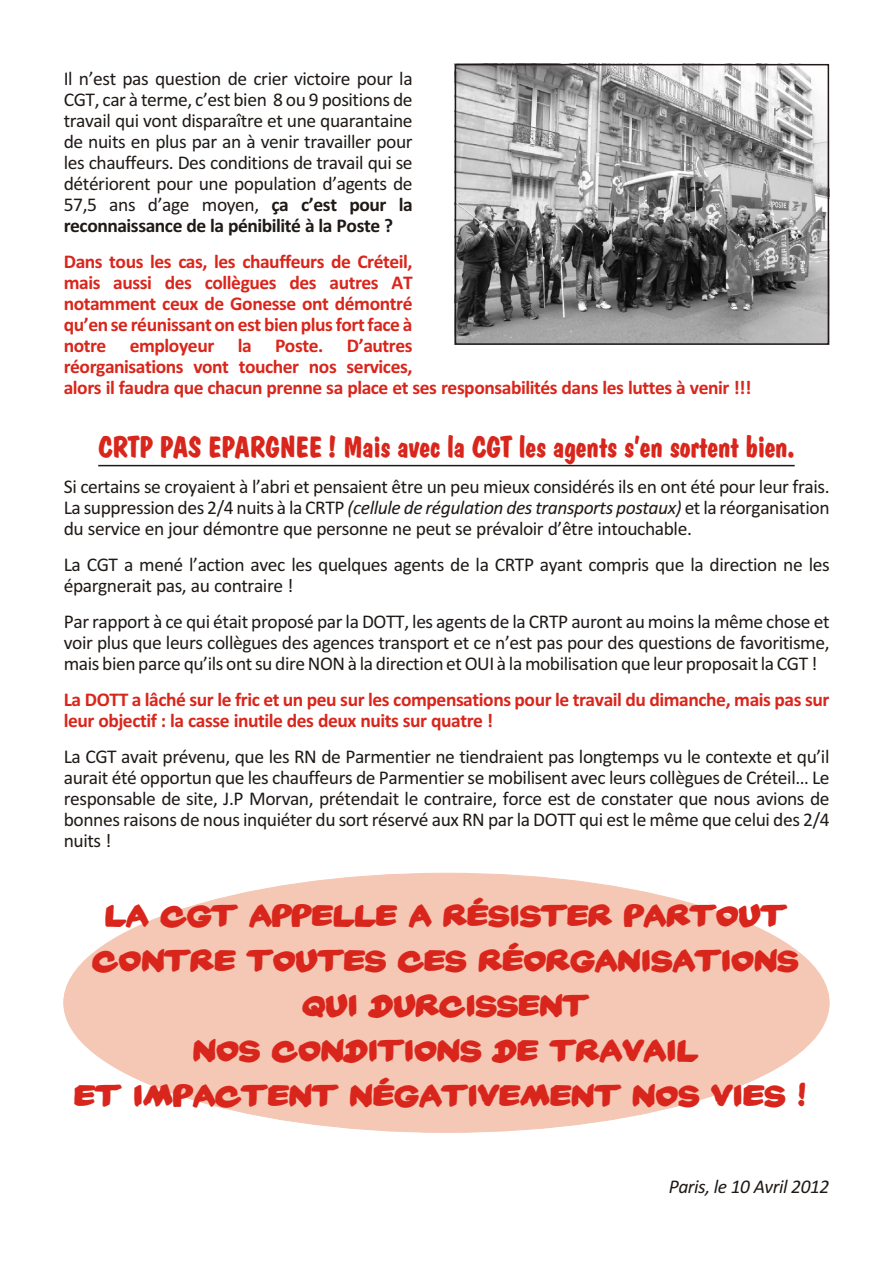
<style>
.page{position:relative;width:894px;height:1263px;background:#fff}
.page>*{position:absolute;margin:0;border:0;box-sizing:border-box;transform-origin:0 0}
.t1{font:30px/45px "Yard Sale";letter-spacing:.055em;color:#d9261c;text-align:center}
.t2{font:30px "Dom Bold BT";letter-spacing:-.01em;color:#d9261c}
.t3{font:19.5px/21px "Calibri";letter-spacing:-.02em;color:#1f1a17;text-align:justify}
.t4{font:700 19.5px/21px "Calibri";letter-spacing:-.025em;color:#d9261c}
.t5{font:italic 19.5px "Calibri";letter-spacing:-.02em;color:#1f1a17}
.s1{font-weight:700}
.s2{font-style:italic}
</style>
<div class="page">
<div style="left:64px;top:873px;width:765px;height:260px;background:#f5c7b5;border:1px solid #f5c7b5;border-radius:50%"></div>
<hr style="left:98px;top:465px;width:697px;height:1px;background:#1f1a17">
<img style="left:458px;top:67px;width:368px;height:275px">
<div style="left:455px;top:64px;width:374px;height:281px;border:2px solid #1f1a17"></div>
<p class="t3" style="left:64px;top:70px;width:350px">Il n’est pas question de crier victoire pour la CGT, car à terme, c’est bien 8 ou 9 positions de travail qui vont disparaître et une quarantaine de nuits en plus par an à venir travailler pour les chauffeurs. Des conditions de travail qui se détériorent pour une population d’agents de 57,5 ans d’age moyen, <span class="s1">ça c’est pour la reconnaissance de la pénibilité à la Poste ?</span></p>
<p class="t4" style="left:64px;top:253px;width:689px">Dans tous les cas, les chauffeurs de Créteil,<br>mais aussi des collègues des autres AT<br>notamment ceux de Gonesse ont démontré<br>qu’en se réunissant on est bien plus fort face à<br>notre employeur la Poste. D’autres<br>réorganisations vont toucher nos services,<br>alors il faudra que chacun prenne sa place et ses responsabilités dans les luttes à venir !!!</p>
<h1 class="t2" style="left:98px;top:434px;width:698px">CRTP PAS EPARGNEE ! Mais avec la CGT les agents s’en sortent bien.</h1>
<p class="t3" style="left:64px;top:478px;width:767px">Si certains se croyaient à l’abri et pensaient être un peu mieux considérés ils en ont été pour leur frais.<br>La suppression des 2/4 nuits à la CRTP <span class="s2">(cellule de régulation des transports postaux)</span> et la réorganisation du service en jour démontre que personne ne peut se prévaloir d’être intouchable.</p>
<p class="t3" style="left:64px;top:556px;width:767px">La CGT a mené l’action avec les quelques agents de la CRTP ayant compris que la direction ne les épargnerait pas, au contraire !</p>
<p class="t3" style="left:64px;top:613px;width:767px">Par rapport à ce qui était proposé par la DOTT, les agents de la CRTP auront au moins la même chose et voir plus que leurs collègues des agences transport et ce n’est pas pour des questions de favoritisme, mais bien parce qu’ils ont su dire NON à la direction et OUI à la mobilisation que leur proposait la CGT !</p>
<p class="t4" style="left:64px;top:691px;width:767px">La DOTT a lâché sur le fric et un peu sur les compensations pour le travail du dimanche, mais pas sur leur objectif : la casse inutile des deux nuits sur quatre !</p>
<p class="t3" style="left:64px;top:748px;width:767px">La CGT avait prévenu, que les RN de Parmentier ne tiendraient pas longtemps vu le contexte et qu’il aurait été opportun que les chauffeurs de Parmentier se mobilisent avec leurs collègues de Créteil… Le responsable de site, J.P Morvan, prétendait le contraire, force est de constater que nous avions de bonnes raisons de nous inquiéter du sort réservé aux RN par la DOTT qui est le même que celui des 2/4 nuits !</p>
<h1 class="t1" style="left:75px;top:893px;width:731px">LA CGT APPELLE A RÉSISTER PARTOUT<br>CONTRE TOUTES CES RÉORGANISATIONS<br>QUI DURCISSENT<br>NOS CONDITIONS DE TRAVAIL<br>ET IMPACTENT NÉGATIVEMENT NOS VIES !</h1>
<p class="t5" style="left:669px;top:1179px;width:162px">Paris, le 10 Avril 2012</p>
</div>
